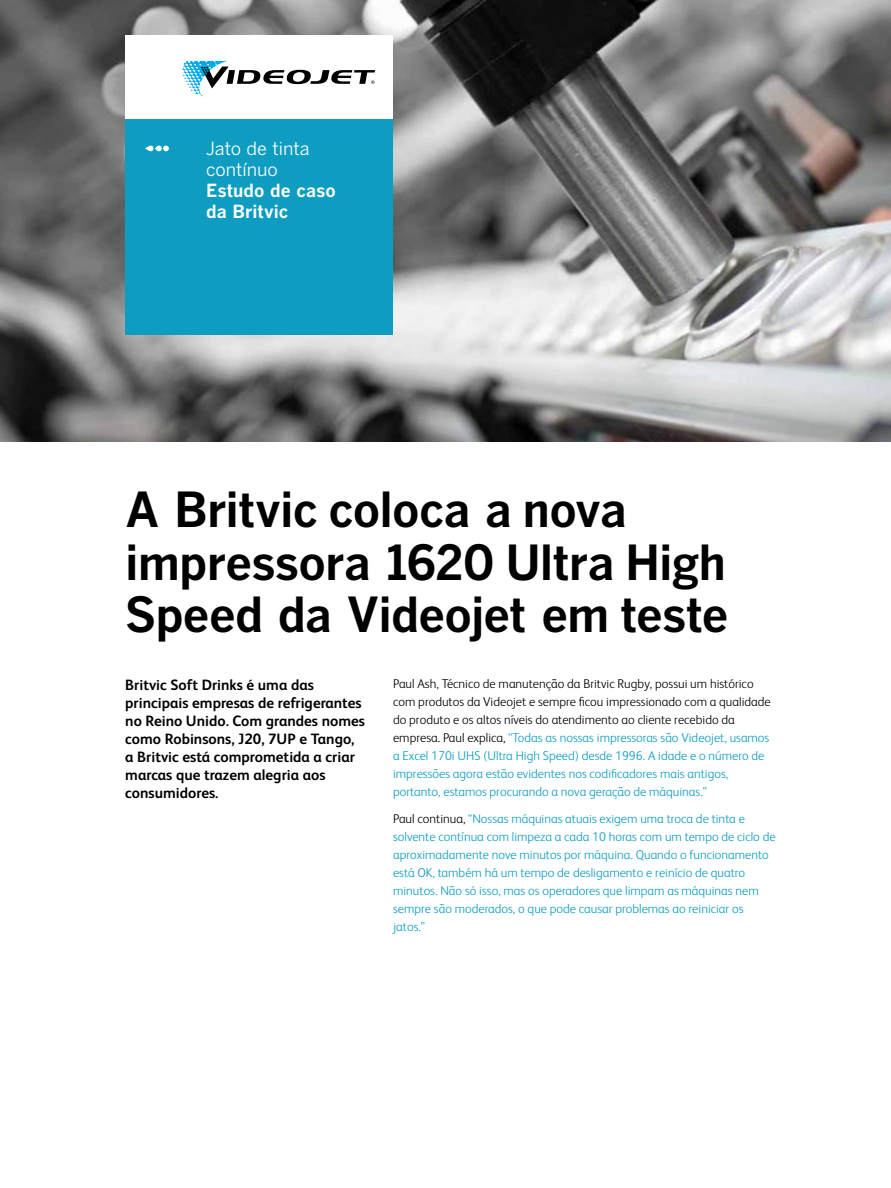
<style>
.page{position:relative;width:891px;height:1188px;background:#fff}
.page>*{position:absolute;margin:0;border:0;box-sizing:border-box;transform-origin:0 0}
.t1{font:48px/52.5px "Benton Got Bol";letter-spacing:-.02em;color:#000}
.t2{font:18px/21px "Benton Got Bol";color:#fff}
.t3{font:18px/21px "Benton Got Reg";letter-spacing:-.005em;color:#fff}
.t4{font:700 15px/18px "FS Albert";color:#000}
.t5{font:300 12.75px/18px "FS Albert";color:#0e9dc1}
.s1{color:#000}
</style>
<div class="page">
<img style="left:0;top:0;width:891px;height:441px">
<div style="left:125px;top:36px;width:268px;height:83px;background:#fff"></div>
<div style="left:125px;top:119px;width:268px;height:216px;background:#0e9dc1"></div>
<svg style="left:145px;top:146px;width:24px;height:5px"></svg>
<svg style="left:183px;top:61px;width:192px;height:35px"></svg>
<h2 class="t3" style="left:206px;top:137px;width:105px">Jato de tinta contínuo</h2>
<h2 class="t2" style="left:206px;top:179px;width:131px">Estudo de caso da Britvic</h2>
<h1 class="t1" style="left:125px;top:482px;width:605px">A Britvic coloca a nova impressora 1620 Ultra High<br>Speed da Videojet em teste</h1>
<p class="t5" style="left:393px;top:675px;width:379px"><span class="s1">Paul Ash, Técnico de manutenção da Britvic Rugby, possui um histórico com produtos da Videojet e sempre ficou impressionado com a qualidade do produto e os altos níveis do atendimento ao cliente recebido da empresa. Paul explica,</span> “Todas as nossas impressoras são Videojet, usamos a Excel 170i UHS (Ultra High Speed) desde 1996. A idade e o número de impressões agora estão evidentes nos codificadores mais antigos, portanto, estamos procurando a nova geração de máquinas.”</p>
<p class="t5" style="left:393px;top:809px;width:384px"><span class="s1">Paul continua,</span> “Nossas máquinas atuais exigem uma troca de tinta e solvente contínua com limpeza a cada 10 horas com um tempo de ciclo de aproximadamente nove minutos por máquina. Quando o funcionamento está OK, também há um tempo de desligamento e reinício de quatro minutos. Não só isso, mas os operadores que limpam as máquinas nem sempre são moderados, o que pode causar problemas ao reiniciar os jatos.”</p>
<p class="t4" style="left:125px;top:676px;width:241px">Britvic Soft Drinks é uma das principais empresas de refrigerantes no Reino Unido. Com grandes nomes como Robinsons, J20, 7UP e Tango, a Britvic está comprometida a criar marcas que trazem alegria aos consumidores.</p>
</div>
